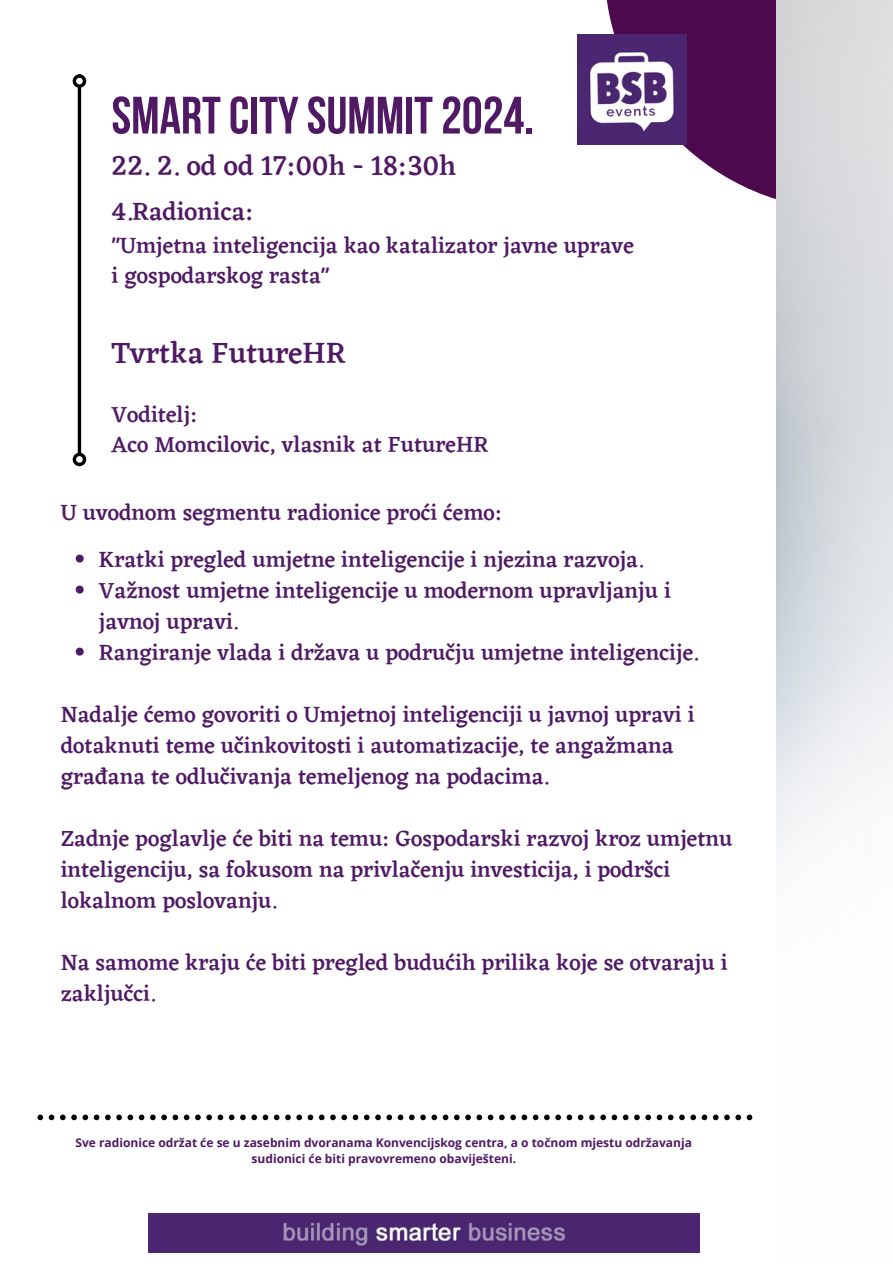
<style>
.page{position:relative;width:893px;height:1264px;background:#fff}
.page>*{position:absolute;margin:0;border:0;box-sizing:border-box;transform-origin:0 0}
.t1{font:700 52.5px "Bebas Neue";color:#4f1964}
.t2{font:500 30px "Eczar";color:#4f1964}
.t3{font:500 28.05px "Eczar";color:#4f1964}
.t4{font:500 25.5px "Eczar";color:#4f1964}
.t5{font:500 22.5px/31px "Eczar";color:#4f1964}
.t6{font:700 12px "Open Sans";color:#4f1964}
</style>
<div class="page">
<svg style="left:604px;top:0;width:172px;height:199px;fill:#4c094d"></svg>
<hr style="left:78px;top:88px;width:3px;height:364px;background:#000">
<div style="left:73px;top:452px;width:13px;height:14px;border:3px solid #000;border-radius:50%"></div>
<div style="left:73px;top:74px;width:13px;height:14px;border:3px solid #000;border-radius:50%"></div>
<img style="left:577px;top:35px;width:109px;height:109px">
<img style="left:148px;top:1213px;width:551px;height:39px">
<svg style="left:37px;top:1114px;width:715px;height:6px"></svg>
<svg style="left:76px;top:554px;width:8px;height:8px"></svg>
<svg style="left:76px;top:585px;width:8px;height:8px"></svg>
<svg style="left:76px;top:647px;width:8px;height:8px"></svg>
<p class="t1" style="left:111px;top:94px;width:424px">SMARTCITYSUMMIT2024.</p>
<h1 class="t3" style="left:111px;top:149px;width:346px">22. 2. od od 17:00h - 18:30h</h1>
<h2 class="t4" style="left:111px;top:197px;width:144px">4.Radionica:</h2>
<p class="t5" style="left:111px;top:230px;width:523px;line-height:30.3px">"Umjetna inteligencija kao katalizator javne uprave i gospodarskog rasta"</p>
<h3 class="t2" style="left:111px;top:335px;width:236px">Tvrtka FutureHR</h3>
<h2 class="t5" style="left:111px;top:398px;width:88px">Voditelj:</h2>
<h3 class="t5" style="left:111px;top:429px;width:378px">Aco Momcilovic, vlasnik at FutureHR</h3>
<p class="t5" style="left:61px;top:496px;width:443px">U uvodnom segmentu radionice proći ćemo:</p>
<p class="t5" style="left:99px;top:543px;width:545px">Kratki pregled umjetne inteligencije i njezina razvoja.</p>
<p class="t5" style="left:99px;top:574px;width:573px">Važnost umjetne inteligencije u modernom upravljanju i javnoj upravi.</p>
<h3 class="t5" style="left:99px;top:636px;width:601px">Rangiranje vlada i država u području umjetne inteligencije.</h3>
<h3 class="t5" style="left:61px;top:698px;width:635px">Nadalje ćemo govoriti o Umjetnoj inteligenciji u javnoj upravi i dotaknuti teme učinkovitosti i automatizacije, te angažmana građana te odlučivanja temeljenog na podacima.</h3>
<h3 class="t5" style="left:61px;top:822px;width:673px">Zadnje poglavlje će biti na temu: Gospodarski razvoj kroz umjetnu inteligenciju, sa fokusom na privlačenju investicija, i podršci lokalnom poslovanju.</h3>
<p class="t5" style="left:61px;top:946px;width:668px">Na samome kraju će biti pregled budućih prilika koje se otvaraju i zaključci.</p>
<p class="t6" style="left:75px;top:1133px;width:618px">Sve radionice održat će se u zasebnim dvoranama Konvencijskog centra, a o točnom mjestu održavanja</p>
<h3 class="t6" style="left:251px;top:1149px;width:266px">sudionici će biti pravovremeno obaviješteni.</h3>
</div>
